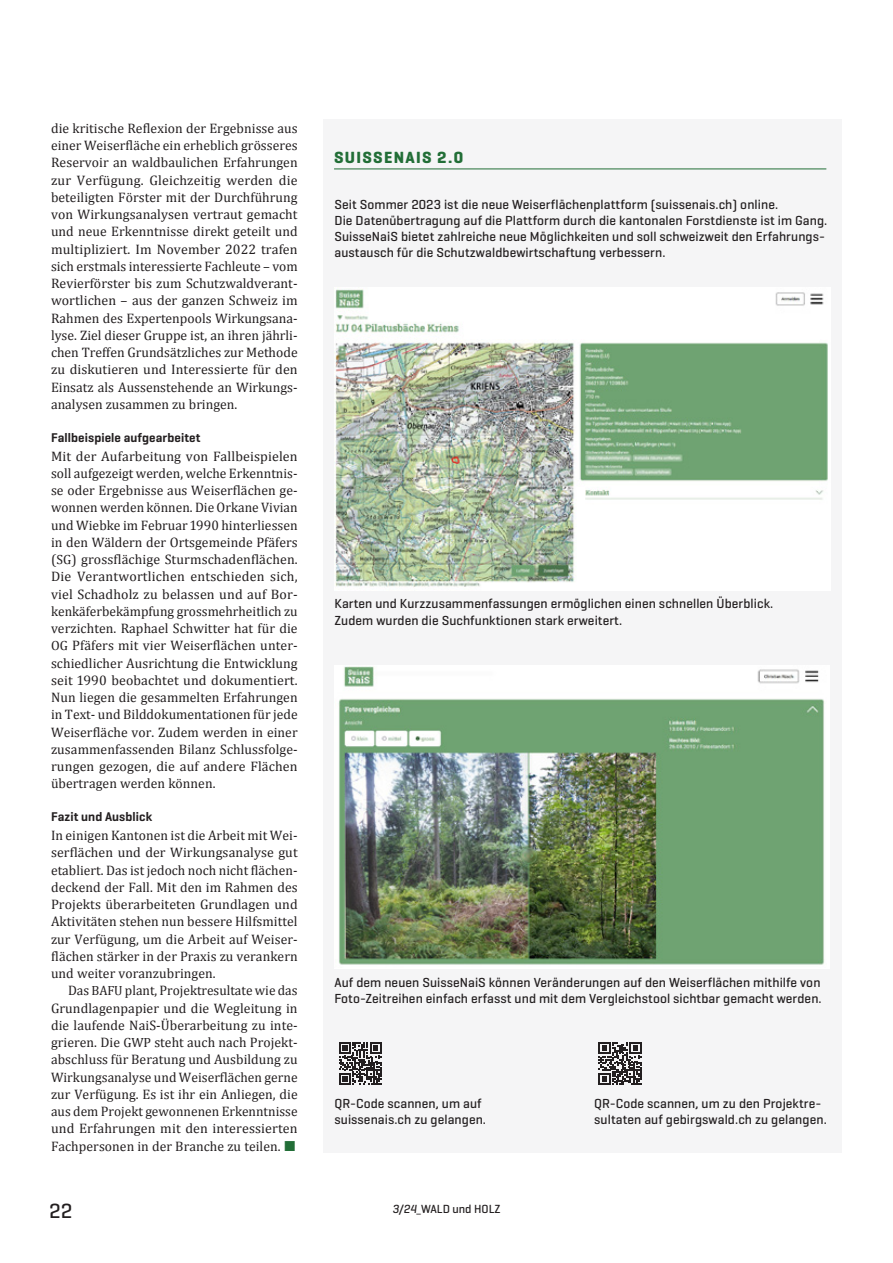
<style>
.page{position:relative;width:893px;height:1263px;background:#fff}
.page>*{position:absolute;margin:0;border:0;box-sizing:border-box;transform-origin:0 0}
.t1{font:500 21px "Geogrotesque";color:#231f20}
.t2{font:700 16.5px "Geogrotesque";letter-spacing:.08em;color:#226e37}
.t3{font:13.8px/17.2px "Cambria";letter-spacing:.005em;color:#231f20;text-align:justify}
.t4{font:500 13.35px/16px "Geogrotesque";letter-spacing:.005em;color:#231f20}
.t5{font:600 12.9px "Geogrotesque";letter-spacing:.01em;color:#231f20}
.t6{font:500 12px "Geogrotesque";color:#231f20}
.s1{font-size:13.35px}
.s2{font-style:italic}
.s3{font-family:"Cambria";font-weight:400}
</style>
<div class="page">
<div style="left:323px;top:119px;width:519px;height:1033px;background:#f5f5f6"></div>
<hr style="left:334px;top:169px;width:492px;height:1px;background:#226e37">
<img style="left:335px;top:289px;width:493px;height:298px">
<img style="left:339px;top:666px;width:485px;height:299px">
<svg style="left:339px;top:1042px;width:43px;height:43px"></svg>
<svg style="left:599px;top:1042px;width:42px;height:43px"></svg>
<p class="t3" style="left:51px;top:119px;width:248px">die kritische Reflexion der Ergebnisse aus einer Weiserfläche ein erheblich grösseres Reservoir an waldbaulichen Erfahrungen zur Verfügung. Gleichzeitig werden die beteiligten Förster mit der Durchführung von Wirkungsanalysen vertraut gemacht und neue Erkenntnisse direkt geteilt und multipliziert. Im November 2022 trafen sich erstmals interessierte Fachleute – vom Revierförster bis zum Schutzwaldverant&shy;wortlichen – aus der ganzen Schweiz im Rahmen des Expertenpools Wirkungsana&shy;lyse. Ziel dieser Gruppe ist, an ihren jährli&shy;chen Treffen Grundsätzliches zur Methode zu diskutieren und Interessierte für den Einsatz als Aussenstehende an Wirkungs&shy;analysen zusammen zu bringen.</p>
<p class="t5" style="left:51px;top:429px;width:151px">Fallbeispiele aufgearbeitet</p>
<p class="t3" style="left:51px;top:447px;width:248px">Mit der Aufarbeitung von Fallbeispielen soll aufgezeigt werden, welche Erkenntnis&shy;se oder Ergebnisse aus Weiserflächen ge&shy;wonnen werden können. Die Orkane Vivian und Wiebke im Februar 1990 hinterliessen in den Wäldern der Ortsgemeinde Pfäfers (<span class="s1">SG</span>) grossflächige Sturmschadenflächen.<br>Die Verantwortlichen entschieden sich, viel Schadholz zu belassen und auf Bor&shy;kenkäferbekämpfung grossmehrheitlich zu verzichten. Raphael Schwitter hat für die <span class="s1">OG</span> Pfäfers mit vier Weiserflächen unter&shy;schiedlicher Ausrichtung die Entwicklung seit 1990 beobachtet und dokumentiert.<br>Nun liegen die gesammelten Erfahrungen in Text- und Bilddokumentationen für jede Weiserfläche vor. Zudem werden in einer zusammenfassenden Bilanz Schlussfolge&shy;rungen gezogen, die auf andere Flächen übertragen werden können.</p>
<p class="t5" style="left:51px;top:809px;width:103px">Fazit und Ausblick</p>
<p class="t3" style="left:51px;top:827px;width:248px">In einigen Kantonen ist die Arbeit mit Wei&shy;serflächen und der Wirkungsanalyse gut etabliert. Das ist jedoch noch nicht flächen&shy;deckend der Fall. Mit den im Rahmen des Projekts überarbeiteten Grundlagen und Aktivitäten stehen nun bessere Hilfsmittel zur Verfügung, um die Arbeit auf Weiser&shy;flächen stärker in der Praxis zu verankern und weiter voranzubringen.</p>
<p class="t3" style="left:51px;top:982px;width:248px;text-indent:17px">Das <span class="s1">BAFU</span> plant, Projektresultate wie das Grundlagenpapier und die Wegleitung in die laufende NaiS-Überarbeitung zu inte&shy;grieren. Die <span class="s1">GWP</span> steht auch nach Projekt&shy;abschluss für Beratung und Ausbildung zu Wirkungsanalyse und Weiserflächen gerne zur Verfügung. Es ist ihr ein Anliegen, die aus dem Projekt gewonnenen Erkenntnisse und Erfahrungen mit den interessierten Fachpersonen in der Branche zu teilen.</p>
<p class="t2" style="left:334px;top:147px;width:131px">SUISSENAIS 2.0</p>
<p class="t4" style="left:334px;top:196px;width:494px">Seit Sommer 2023 ist die neue Weiserflächenplattform (suissenais.ch) online.<br>Die Datenübertragung auf die Plattform durch die kantonalen Forstdienste ist im Gang.<br>SuisseNaiS bietet zahlreiche neue Möglichkeiten und soll schweizweit den Erfahrungs&shy;austausch für die Schutzwaldbewirtschaftung verbessern.</p>
<p class="t4" style="left:334px;top:596px;width:440px">Karten und Kurzzusammenfassungen ermöglichen einen schnellen Überblick.<br>Zudem wurden die Suchfunktionen stark erweitert.</p>
<p class="t4" style="left:334px;top:974px;width:489px">Auf dem neuen SuisseNaiS können Veränderungen auf den Weiserflächen mithilfe von<br>Foto-Zeitreihen einfach erfasst und mit dem Vergleichstool sichtbar gemacht werden.</p>
<p class="t4" style="left:334px;top:1095px;width:153px">QR-Code scannen, um auf suissenais.ch zu gelangen.</p>
<p class="t4" style="left:594px;top:1095px;width:234px">QR-Code scannen, um zu den Projektre&shy;sultaten auf gebirgswald.ch zu gelangen.</p>
<h1 class="t1" style="left:49px;top:1197px;width:25px">22</h1>
<p class="t6" style="left:392px;top:1201px;width:110px"><span class="s2">3/24</span><span class="s3">_</span>WALD und HOLZ</p>
</div>
